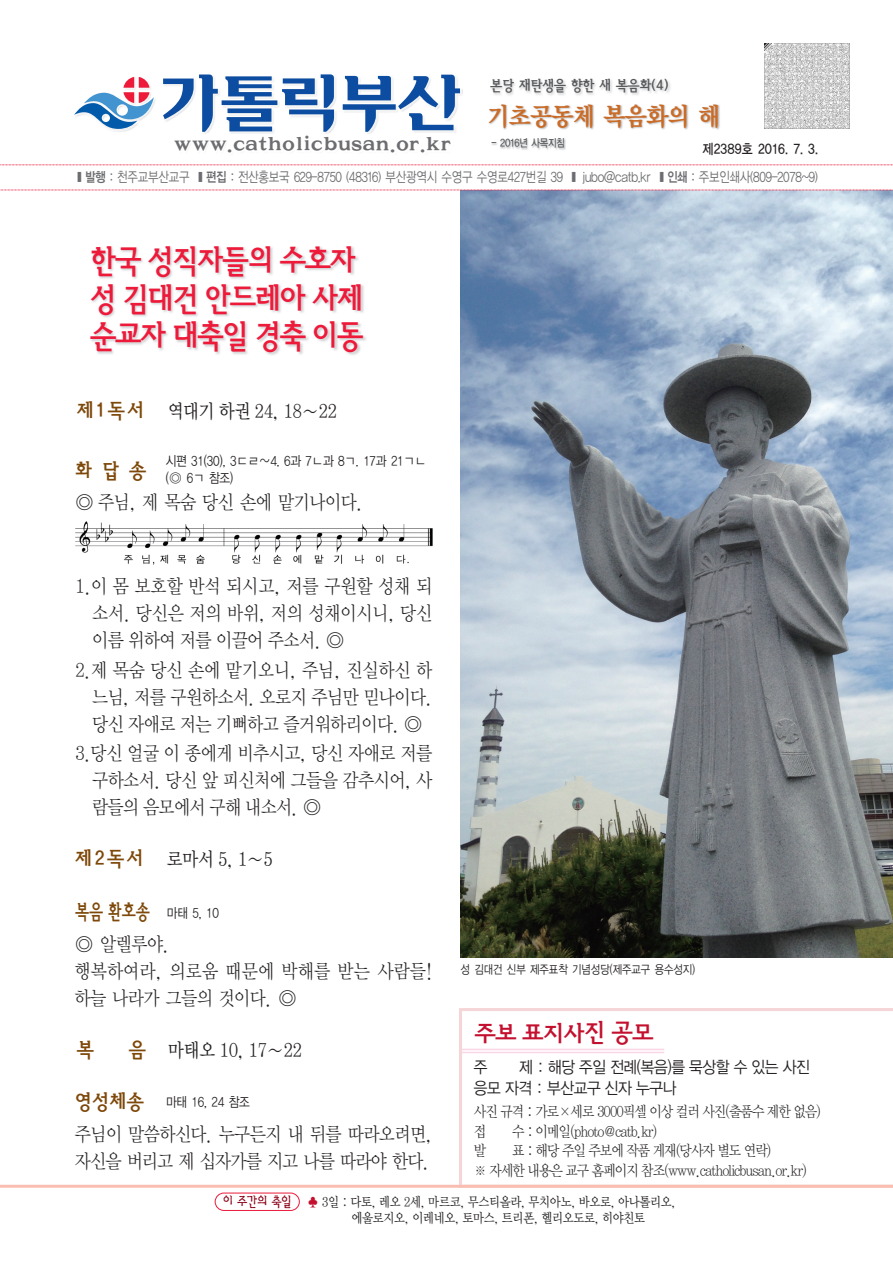
<style>
.page{position:relative;width:893px;height:1263px;background:#fff}
.page>*{position:absolute;margin:0;border:0;box-sizing:border-box;transform-origin:0 0}
.t1{font:700 33px/37.5px "Korean RMS";letter-spacing:-.12em;color:#ed1a3a;scale:.86 1}
.t2{font:25.5px "YDIY Mj O350";letter-spacing:-.03em;color:#ca6c28;scale:.92 1}
.t3{font:700 25.5px "Korean RMS";letter-spacing:-.1em;color:#c3102e;scale:.9 1}
.t4{font:700 21px "Korean RMS";color:#7d4809;scale:.88 1}
.t5{font:19.5px/27px "YDIY Mj O320";letter-spacing:-.03em;color:#231f20;text-align:justify;scale:.88 1}
.t6{font:19.5px "YDIY Mj O330";letter-spacing:-.02em;color:#231f20;scale:.87 1}
.t7{font:19.5px/27px "YDIY Mj O320";letter-spacing:.005em;color:#231f20}
.t8{font:700 19.5px "Korean MS";color:#6c6d70;scale:1.1 1}
.t9{font:19.5px "YDIY Mj O320";letter-spacing:-.03em;color:#231f20}
.t10{font:16.5px/21px "YDIYGO320";letter-spacing:-.025em;color:#231f20;scale:.9 1}
.t11{font:15px/19.5px "YDIY Mj O320";letter-spacing:-.07em;color:#231f20;scale:.88 1}
.t12{font:700 15px "Korean RMS";letter-spacing:-.1em;color:#57585a;scale:.87 1}
.t13{font:500 13.5px "Korean GD";letter-spacing:-.08em;color:#6c6d70;scale:.35 1}
.t14{font:13.5px/15.5px "YDIY Mj O330";letter-spacing:-.03em;color:#231f20;scale:.87 1}
.t15{font:13.5px/16.2px "YDIYGO320";letter-spacing:-.02em;color:#231f20;scale:.86 1}
.t16{font:700 13.5px "Korean GD";letter-spacing:-.04em;color:#231f20;scale:.87 1}
.t17{font:12px "YDIYGO320";color:#231f20;scale:.85 1}
.t18{font:700 10.5px "Korean GD";letter-spacing:-.085em;color:#57585a;scale:.87 1}
.s1{font-family:"YDIYGO340";font-weight:400}
.s2{font-family:"Korean RMS";font-weight:700;font-size:21px;color:#7d4809}
.s3{font-family:"YDI Hsang IIM";color:#8a0116}
.s4{color:#c3102e}
</style>
<div class="page">
<svg style="left:459px;top:1008px;width:434px;height:177px"></svg>
<img style="left:214px;top:1192px;width:86px;height:19px">
<div style="left:215px;top:1193px;width:85px;height:18px;border:1px solid #ed1a3a;border-radius:9px"></div>
<svg style="left:764px;top:43px;width:86px;height:86px"></svg>
<img style="left:764px;top:44px;width:85px;height:85px">
<img style="left:460px;top:191px;width:433px;height:766px">
<img style="left:111px;top:74px;width:351px;height:60px">
<svg style="left:343px;top:75px;width:117px;height:57px"></svg>
<svg style="left:163px;top:74px;width:171px;height:58px"></svg>
<svg style="left:74px;top:77px;width:80px;height:52px"></svg>
<img style="left:489px;top:104px;width:231px;height:46px">
<img style="left:491px;top:80px;width:179px;height:16px">
<img style="left:701px;top:141px;width:19px;height:9px">
<img style="left:91px;top:247px;width:275px;height:108px">
<img style="left:75px;top:521px;width:357px;height:44px">
<svg style="left:0;top:190px;width:893px;height:1px"></svg>
<svg style="left:0;top:165px;width:893px;height:1px"></svg>
<hr style="left:0;top:1185px;width:893px;height:3px;background:#fabeb1">
<hr style="left:462px;top:1049px;width:202px;height:1px;background:#fad5e5">
<hr style="left:462px;top:1052px;width:202px;height:1px;background:#fad5e5">
<p class="t8" style="left:174px;top:135px;width:254px">www.catholicbusan.or.kr</p>
<p class="t12" style="left:490px;top:78px;width:207px">본당 재탄생을 향한 새 복음화(4)</p>
<h2 class="t2" style="left:488px;top:103px;width:254px">기초공동체 복음화의 해</h2>
<p class="t18" style="left:491px;top:137px;width:87px">- 2016년 사목지침</p>
<p class="t16" style="left:702px;top:142px;width:135px">제2389호 2016. 7. 3.</p>
<p class="t13" style="left:77px;top:170px;width:2118px">▒ <span class="s1">발행</span> : 천주교부산교구 ▒ <span class="s1">편집</span> : 전산홍보국 629-8750 (48316) 부산광역시 수영구 수영로427번길 39 ▒ jubo@catb.kr ▒ <span class="s1">인쇄</span> : 주보인쇄사(809-2078~9)</p>
<h1 class="t1" style="left:89px;top:243px;width:322px">한국 성직자들의 수호자 성 김대건 안드레아 사제 순교자 대축일 경축 이동</h1>
<p class="t6" style="left:76px;top:401px;width:302px"><span class="s2">제 1 독 서</span> 역대기 하권 24, 18∼22</p>
<p class="t4" style="left:75px;top:460px;width:84px">화 답 송</p>
<p class="t15" style="left:166px;top:453px;width:305px">시편 31(30), 3ㄷㄹ∼4. 6과 7ㄴ과 8ㄱ. 17과 21ㄱㄴ(◎ 6ㄱ 참조)</p>
<p class="t9" style="left:75px;top:492px;width:290px">◎ 주님, 제 목숨 당신 손에 맡기나이다.</p>
<p class="t5" style="left:92px;top:573px;width:388px;text-indent:-17px">1.이 몸 보호할 반석 되시고, 저를 구원할 성채 되 소서. 당신은 저의 바위, 저의 성채이시니, 당신 이름 위하여 저를 이끌어 주소서. ◎</p>
<p class="t5" style="left:92px;top:656px;width:388px;text-indent:-17px">2.제 목숨 당신 손에 맡기오니, 주님, 진실하신 하 느님, 저를 구원하소서. 오로지 주님만 믿나이다. 당신 자애로 저는 기뻐하고 즐거워하리이다. ◎</p>
<p class="t5" style="left:92px;top:739px;width:388px;text-indent:-17px">3.당신 얼굴 이 종에게 비추시고, 당신 자애로 저를 구하소서. 당신 앞 피신처에 그들을 감추시어, 사 람들의 음모에서 구해 내소서. ◎</p>
<p class="t6" style="left:75px;top:849px;width:230px"><span class="s2">제 2 독 서</span> 로마서 5, 1∼5</p>
<p class="t15" style="left:75px;top:905px;width:169px"><span class="s2">복음 환호송</span> 마태 5, 10</p>
<p class="t7" style="left:75px;top:931px;width:359px">◎ 알렐루야.<br>행복하여라, 의로움 때문에 박해를 받는 사람들! 하늘 나라가 그들의 것이다. ◎</p>
<p class="t4" style="left:76px;top:1038px;width:22px">복</p>
<p class="t6" style="left:128px;top:1040px;width:201px"><span class="s2">음</span> 마태오 10, 17∼22</p>
<p class="t15" style="left:74px;top:1094px;width:206px"><span class="s2">영성체송</span> 마태 16, 24 참조</p>
<p class="t5" style="left:75px;top:1120px;width:407px">주님이 말씀하신다. 누구든지 내 뒤를 따라오려면, 자신을 버리고 제 십자가를 지고 나를 따라야 한다.</p>
<p class="t17" style="left:460px;top:963px;width:278px">성 김대건 신부 제주표착 기념성당(제주교구 용수성지)</p>
<h2 class="t3" style="left:474px;top:1020px;width:202px">주보 표지사진 공모</h2>
<p class="t10" style="left:474px;top:1057px;width:17px">주</p>
<p class="t10" style="left:474px;top:1057px;width:375px;text-indent:45px">제 : 해당 주일 전례(복음)를 묵상할 수 있는 사진 응모 자격 : 부산교구 신자 누구나</p>
<p class="t11" style="left:474px;top:1102px;width:396px">사진 규격 : 가로×세로 3000픽셀 이상 컬러 사진(출품수 제한 없음) 접</p>
<p class="t11" style="left:512px;top:1122px;width:167px">수 : 이메일(photo@catb.kr)</p>
<p class="t11" style="left:474px;top:1141px;width:380px;text-align:center">표 : 해당 주일 주보에 작품 게재(당사자 별도 연락)<br>※ 자세한 내용은 교구 홈페이지 참조(www.catholicbusan.or.kr)</p>
<p class="t11" style="left:474px;top:1141px;width:16px">발</p>
<p class="t14" style="left:352px;top:1195px;width:374px;text-indent:-129px"><span class="s3">이 주간의 축일</span> <span class="s4">♣</span> 3일 : 다토, 레오 2세, 마르코, 무스티올라, 무치아노, 바오로, 아나톨리오, 에울로지오, 이레네오, 토마스, 트리폰, 헬리오도로, 히야친토</p>
</div>
